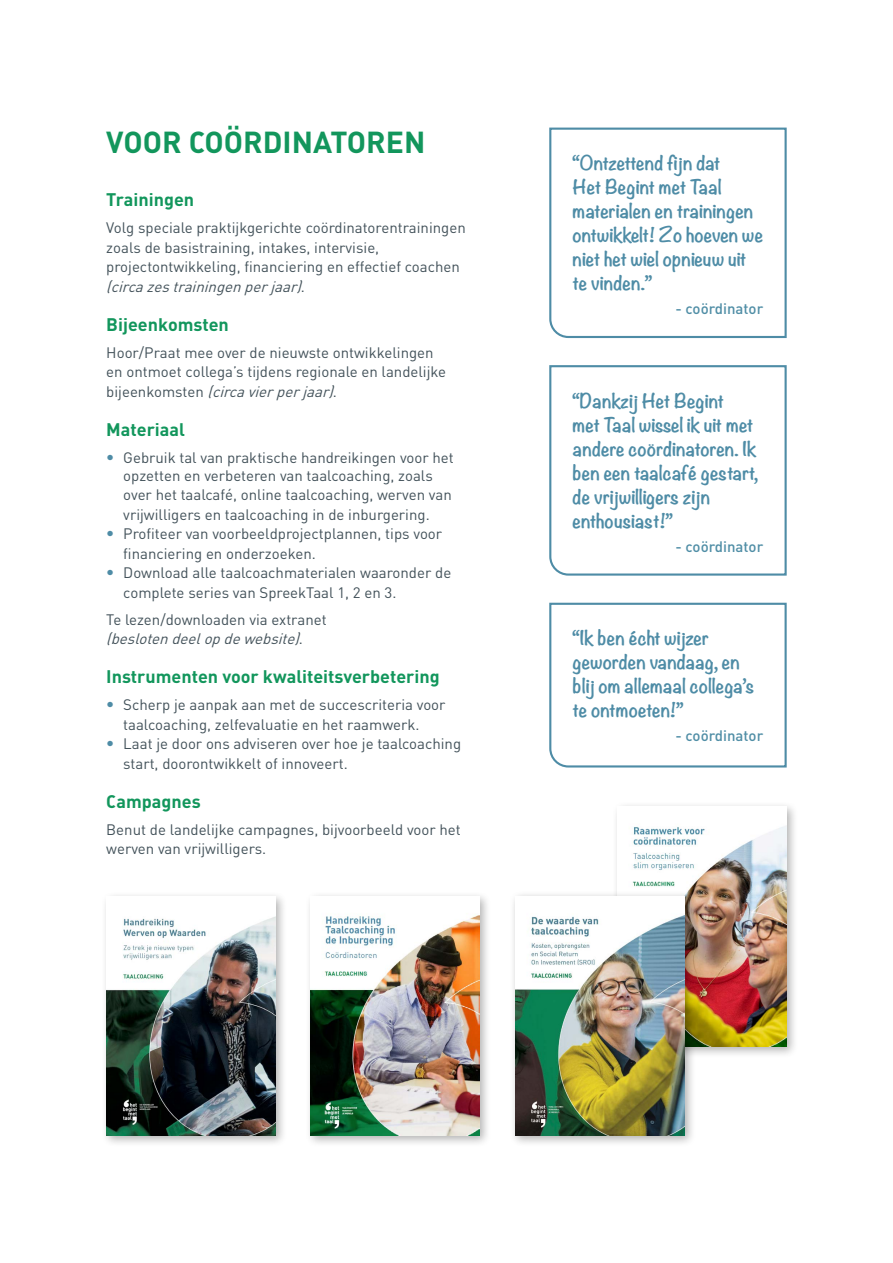
<style>
.page{position:relative;width:893px;height:1263px;background:#fff}
.page>*{position:absolute;margin:0;border:0;box-sizing:border-box;transform-origin:0 0}
.t1{font:700 30px "DIN";color:#12965c}
.t2{font:700 18px/24px "Noteworthy";color:#4e8ca6}
.t3{font:700 18px "DIN";color:#12965c}
.t4{font:15px/19.5px "DIN";color:#43525a}
.t5{font:500 15px "DIN";color:#508ea6}
.s1{font-style:italic}
.s2{font-weight:700;font-size:16.5px;color:#4e8ca6}
</style>
<div class="page">
<svg style="left:549px;top:127px;width:238px;height:211px"></svg>
<svg style="left:549px;top:365px;width:238px;height:211px"></svg>
<svg style="left:549px;top:602px;width:238px;height:166px"></svg>
<div style="left:612px;top:802px;width:186px;height:256px;background:#000;opacity:.3"></div>
<img style="left:617px;top:807px;width:170px;height:239px">
<div style="left:510px;top:891px;width:186px;height:256px;background:#000;opacity:.3"></div>
<img style="left:515px;top:896px;width:169px;height:239px">
<div style="left:101px;top:891px;width:186px;height:256px;background:#000;opacity:.3"></div>
<img style="left:106px;top:896px;width:169px;height:239px">
<div style="left:305px;top:891px;width:186px;height:256px;background:#000;opacity:.3"></div>
<img style="left:311px;top:896px;width:169px;height:239px">
<h1 class="t1" style="left:106px;top:122px;width:321px">VOOR COÖRDINATOREN</h1>
<p class="t3" style="left:106px;top:188px;width:89px">Trainingen</p>
<p class="t4" style="left:106px;top:218px;width:361px">Volg speciale praktijkgerichte coördinatorentrainingen zoals de basistraining, intakes, intervisie, projectontwikkeling, financiering en effectief coachen <span class="s1">(circazestrainingenperjaar)</span>.</p>
<p class="t3" style="left:106px;top:313px;width:124px">Bijeenkomsten</p>
<p class="t4" style="left:106px;top:342px;width:341px">Hoor/Praat mee over de nieuwste ontwikkelingen en ontmoet collega’s tijdens regionale en landelijke b i j e e n k o m s t e n <span class="s1">(circavierperjaar)</span>.</p>
<p class="t3" style="left:106px;top:418px;width:80px">Materiaal</p>
<p class="t4" style="left:106px;top:448px;width:349px;line-height:18px;text-align:center"><span class="s2">•</span> Gebruik tal van praktische handreikingen voor het opzetten en verbeteren van taalcoaching, zoals</p>
<p class="t4" style="left:123px;top:485px;width:330px">over het taalcafé, online taalcoaching, werven van vrijwilligers en taalcoaching in de inburgering.</p>
<p class="t4" style="left:123px;top:524px;width:320px;text-indent:-17px"><span class="s2">•</span> Profiteer van voorbeeldprojectplannen, tips voor financiering en onderzoeken.</p>
<p class="t4" style="left:123px;top:563px;width:329px;text-indent:-17px"><span class="s2">•</span> Download alle taalcoachmaterialen waaronder de complete series van SpreekTaal 1, 2 en 3.</p>
<p class="t4" style="left:106px;top:609px;width:222px">Te lezen/downloaden via extranet <span class="s1">(beslotendeelopdewebsite)</span>.</p>
<p class="t3" style="left:106px;top:665px;width:335px">Instrumenten voor kwaliteitsverbetering</p>
<p class="t4" style="left:123px;top:695px;width:324px;text-indent:-17px"><span class="s2">•</span> Scherp je aanpak aan met de succescriteria voor taalcoaching, zelfevaluatie en het raamwerk.</p>
<p class="t4" style="left:123px;top:734px;width:339px;text-indent:-17px"><span class="s2">•</span> Laat je door ons adviseren over hoe je taalcoaching start, doorontwikkelt of innoveert.</p>
<p class="t3" style="left:106px;top:790px;width:96px">Campagnes</p>
<p class="t4" style="left:106px;top:819px;width:356px">Benut de landelijke campagnes, bijvoorbeeld voor het werven van vrijwilligers.</p>
<p class="t2" style="left:573px;top:150px;width:192px">“Ontzettend fijn dat<br>Het Begint met Taal materialen en trainingen ontwikkelt! Zo hoeven we niet het wiel opnieuw uit te vinden.”</p>
<p class="t5" style="left:676px;top:299px;width:89px">- coördinator</p>
<p class="t2" style="left:573px;top:388px;width:187px">“Dankzij Het Begint<br>met Taal wissel ik uit met andere coördinatoren. Ik ben een taalcafé gestart, de vrijwilligers zijn enthousiast!”</p>
<p class="t5" style="left:676px;top:537px;width:89px">- coördinator</p>
<p class="t2" style="left:573px;top:625px;width:183px">“Ik ben écht wijzer geworden vandaag, en blij om allemaal collega’s te ontmoeten!”</p>
<p class="t5" style="left:676px;top:726px;width:89px">- coördinator</p>
</div>
